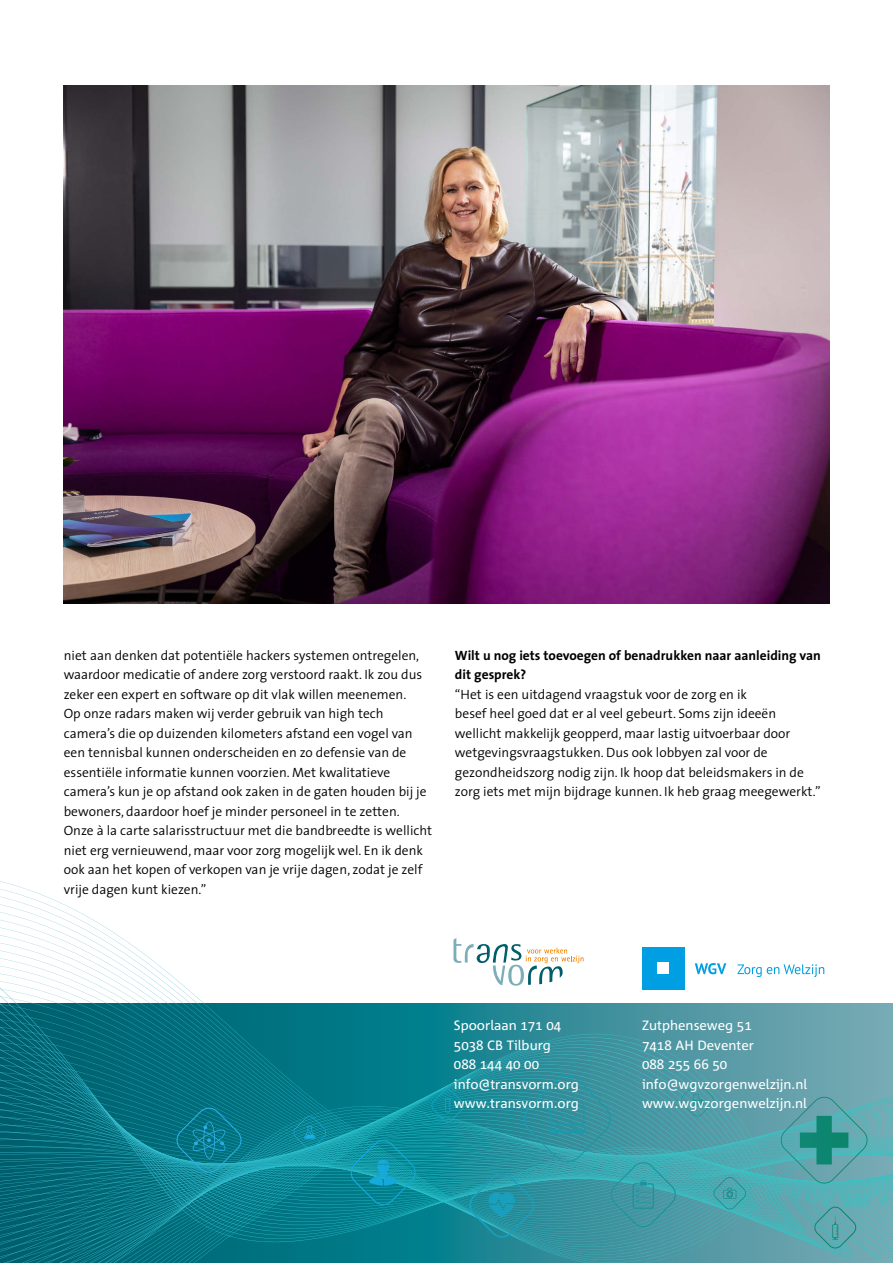
<style>
.page{position:relative;width:893px;height:1263px;background:#fff}
.page>*{position:absolute;margin:0;border:0;box-sizing:border-box;transform-origin:0 0}
.t1{font:300 13.5px/19.5px "The Sans";color:#000}
.t2{font:13.5px/19.5px "Corpid";color:#fff}
.t3{font:700 13.5px/19.5px "The Sans";color:#000}
</style>
<div class="page">
<img style="left:64px;top:85px;width:765px;height:518px">
<svg style="left:0;top:1003px;width:893px;height:260px;background:#248996"></svg>
<svg style="left:380px;top:989px;width:266px;height:28px"></svg>
<svg style="left:453px;top:938px;width:131px;height:48px"></svg>
<div style="left:642px;top:947px;width:42px;height:42px;background:#009fe3"></div>
<div style="left:657px;top:962px;width:12px;height:12px;background:#fff"></div>
<svg style="left:695px;top:963px;width:31px;height:11px"></svg>
<svg style="left:737px;top:964px;width:87px;height:13px"></svg>
<p class="t1" style="left:64px;top:645px;width:370px">niet aan denken dat potentiële hackers systemen ontregelen, waardoor medicatie of andere zorg verstoord raakt. Ik zou dus zeker een expert en software op dit vlak willen meenemen.<br>Op onze radars maken wij verder gebruik van high tech camera’s die op duizenden kilometers afstand een vogel van een tennisbal kunnen onderscheiden en zo defensie van de essentiële informatie kunnen voorzien. Met kwalitatieve camera’s kun je op afstand ook zaken in de gaten houden bij je bewoners, daardoor hoef je minder personeel in te zetten.<br>Onze à la carte salarisstructuur met die bandbreedte is wellicht niet erg vernieuwend, maar voor zorg mogelijk wel. En ik denk ook aan het kopen of verkopen van je vrije dagen, zodat je zelf vrije dagen kunt kiezen.”</p>
<p class="t3" style="left:455px;top:645px;width:367px">Wilt u nog iets toevoegen of benadrukken naar aanleiding van dit gesprek?</p>
<p class="t1" style="left:455px;top:684px;width:367px">“Het is een uitdagend vraagstuk voor de zorg en ik<br>besef heel goed dat er al veel gebeurt. Soms zijn ideeën wellicht makkelijk geopperd, maar lastig uitvoerbaar door wetgevingsvraagstukken. Dus ook lobbyen zal voor de gezondheidszorg nodig zijn. Ik hoop dat beleidsmakers in de zorg iets met mijn bijdrage kunnen. Ik heb graag meegewerkt.”</p>
<p class="t2" style="left:454px;top:1016px;width:127px">Spoorlaan 171 04<br>5038 CB Tilburg<br>088 144 40 00 info@transvorm.org www.transvorm.org</p>
<p class="t2" style="left:642px;top:1016px;width:167px">Zutphenseweg 51<br>7418 AH Deventer<br>088 255 66 50 info@wgvzorgenwelzijn.nl www.wgvzorgenwelzijn.nl</p>
</div>
